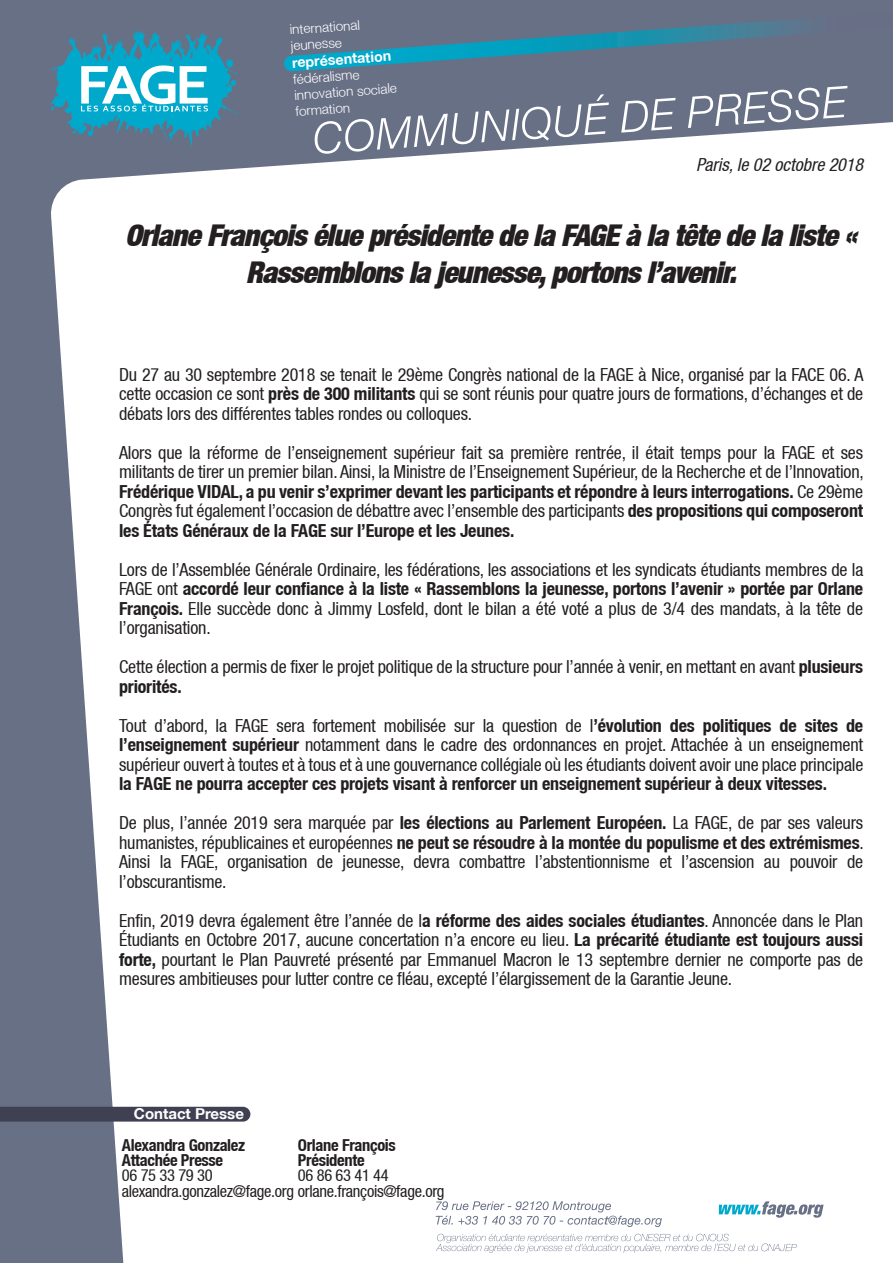
<style>
.page{position:relative;width:893px;height:1263px;background:#687086}
.page>*{position:absolute;margin:0;border:0;box-sizing:border-box;transform-origin:0 0}
.t1{font:italic 900 condensed 30px/37.5px "Helvetica Neue LT";letter-spacing:-.03em;color:#231f20;text-align:center}
.t2{font:condensed 18px/19.5px "Helvetica Neue LT";letter-spacing:-.01em;color:#231f20;text-align:justify}
.t3{font:italic condensed 18px "Helvetica Neue LT";color:#231f20}
.t4{font:condensed 16.5px "Helvetica Neue LT";letter-spacing:-.02em;color:#231f20}
.t5{font:700 condensed 16.5px "Helvetica Neue LT";letter-spacing:-.02em;color:#231f20}
.t6{font:700 15px "Helvetica Neue LT";color:#fff}
.t7{font:700 14.25px "Helvetica Neue LT";color:#fff}
.t8{font:300 13.5px "Helvetica Neue LT";color:#fff}
.s1{font-weight:700}
</style>
<div class="page">
<div style="left:50px;top:122px;width:843px;height:1141px;background:#fff"></div>
<svg style="left:314px;top:94px;width:295px;height:60px"></svg>
<svg style="left:621px;top:98px;width:55px;height:35px"></svg>
<svg style="left:688px;top:86px;width:159px;height:42px"></svg>
<svg style="left:284px;top:19px;width:515px;height:52px"></svg>
<div style="left:0;top:1107px;width:250px;height:14px;background:#3f4153"></div>
<svg style="left:719px;top:1201px;width:105px;height:17px"></svg>
<svg style="left:436px;top:1234px;width:361px;height:19px;background:#eeeff1"></svg>
<svg style="left:436px;top:1201px;width:226px;height:26px;background:#e6e7eb"></svg>
<svg style="left:49px;top:31px;width:189px;height:115px"></svg>
<p class="t8" style="left:289px;top:21px;width:72px;rotate:-4deg">international</p>
<p class="t8" style="left:290px;top:38px;width:53px;rotate:-4deg">jeunesse</p>
<p class="t7" style="left:291px;top:54px;width:101px;rotate:-4deg">représentation</p>
<p class="t8" style="left:293px;top:71px;width:68px;rotate:-4deg">fédéralisme</p>
<p class="t8" style="left:294px;top:87px;width:104px;rotate:-4deg">innovation sociale</p>
<p class="t8" style="left:295px;top:103px;width:56px;rotate:-4deg">formation</p>
<p class="t3" style="left:696px;top:154px;width:169px">Paris, le 02 octobre 2018</p>
<p class="t1" style="left:125px;top:216px;width:733px">Orlane François élue présidente de la FAGE à la tête de la liste «<br>Rassemblons la jeunesse, portons l’avenir.</p>
<p class="t2" style="left:119px;top:364px;width:746px">Du 27 au 30 septembre 2018 se tenait le 29ème Congrès national de la FAGE à Nice, organisé par la FACE 06. A cette occasion ce sont <span class="s1">près de 300 militants</span> qui se sont réunis pour quatre jours de formations, d’échanges et de débats lors des différentes tables rondes ou colloques.</p>
<p class="t2" style="left:119px;top:442px;width:746px">Alors que la réforme de l’enseignement supérieur fait sa première rentrée, il était temps pour la FAGE et ses militants de tirer un premier bilan. Ainsi, la Ministre de l’Enseignement Supérieur, de la Recherche et de l’Innovation, <span class="s1">Frédérique VIDAL, a pu venir s’exprimer devant les participants et répondre à leurs interrogations.</span> Ce 29ème Congrès fut également l’occasion de débattre avec l’ensemble des participants <span class="s1">des propositions qui composeront les États Généraux de la FAGE sur l’Europe et les Jeunes.</span></p>
<p class="t2" style="left:119px;top:559px;width:746px">Lors de l’Assemblée Générale Ordinaire, les fédérations, les associations et les syndicats étudiants membres de la FAGE ont <span class="s1">accordé leur confiance à la liste « Rassemblons la jeunesse, portons l’avenir » portée par Orlane François.</span> Elle succède donc à Jimmy Losfeld, dont le bilan a été voté a plus de 3/4 des mandats, à la tête de l’organisation.</p>
<p class="t2" style="left:119px;top:657px;width:746px">Cette élection a permis de fixer le projet politique de la structure pour l’année à venir, en mettant en avant <span class="s1">plusieurs priorités.</span></p>
<p class="t2" style="left:119px;top:715px;width:746px">Tout d’abord, la FAGE sera fortement mobilisée sur la question de l<span class="s1">’évolution des politiques de sites de l’enseignement supérieur</span> notamment dans le cadre des ordonnances en projet. Attachée à un enseignement supérieur ouvert à toutes et à tous et à une gouvernance collégiale où les étudiants doivent avoir une place principale <span class="s1">la FAGE ne pourra accepter ces projets visant à renforcer un enseignement supérieur à deux vitesses.</span></p>
<p class="t2" style="left:119px;top:813px;width:746px">De plus, l’année 2019 sera marquée par <span class="s1">les élections au Parlement Européen.</span> La FAGE, de par ses valeurs humanistes, républicaines et européennes <span class="s1">ne peut se résoudre à la montée du populisme et des extrémismes</span>.<br>Ainsi la FAGE, organisation de jeunesse, devra combattre l’abstentionnisme et l’ascension au pouvoir de l’obscurantisme.</p>
<p class="t2" style="left:119px;top:910px;width:746px">Enfin, 2019 devra également être l’année de l<span class="s1">a réforme des aides sociales étudiantes</span>. Annoncée dans le Plan Étudiants en Octobre 2017, aucune concertation n’a encore eu lieu. <span class="s1">La précarité étudiante est toujours aussi forte,</span> pourtant le Plan Pauvreté présenté par Emmanuel Macron le 13 septembre dernier ne comporte pas de mesures ambitieuses pour lutter contre ce fléau, excepté l’élargissement de la Garantie Jeune.</p>
<p class="t6" style="left:134px;top:1104px;width:112px">Contact Presse</p>
<p class="t5" style="left:122px;top:1135px;width:125px">Alexandra Gonzalez</p>
<p class="t5" style="left:122px;top:1150px;width:103px">Attachée Presse</p>
<p class="t4" style="left:122px;top:1166px;width:92px">06 75 33 79 30</p>
<p class="t4" style="left:122px;top:1182px;width:324px">alexandra.gonzalez@fage.org orlane.françois@fage.org</p>
<p class="t5" style="left:298px;top:1135px;width:99px">Orlane François</p>
<p class="t5" style="left:298px;top:1150px;width:68px">Présidente</p>
<p class="t4" style="left:298px;top:1166px;width:92px">06 86 63 41 44</p>
</div>
